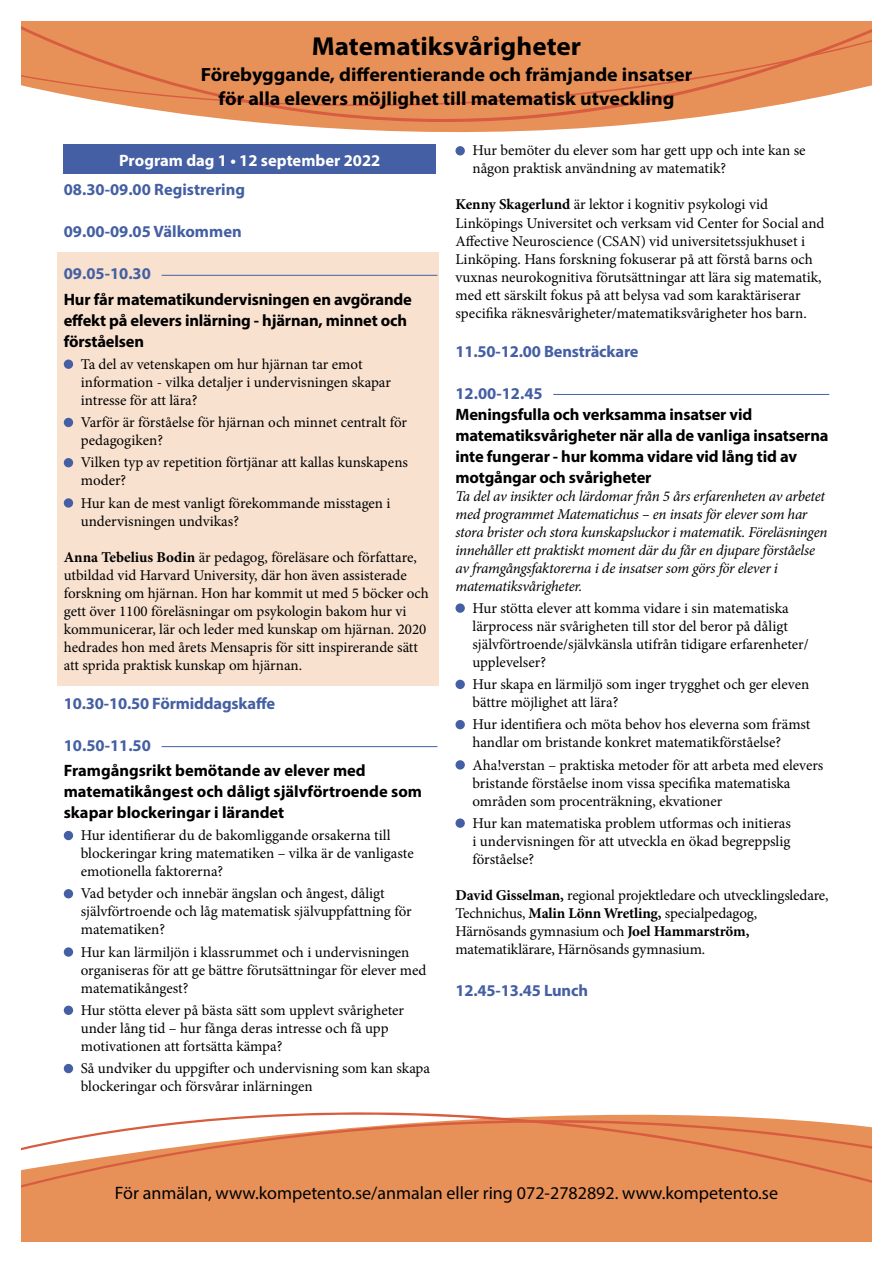
<style>
.page{position:relative;width:893px;height:1263px;background:#fff}
.page>*{position:absolute;margin:0;border:0;box-sizing:border-box;transform-origin:0 0}
.t1{font:700 26.1px "Myriad Pro";color:#000;scale:1.04 1}
.t2{font:700 19.2px/23.1px "Myriad Pro";color:#000;text-align:center;scale:1.04 1}
.t3{font:18px "Myriad Pro";color:#000}
.t4{font:700 16.5px/21px "Myriad Pro";letter-spacing:-.01em;color:#000}
.t5{font:700 16.5px "Myriad Pro";letter-spacing:-.005em;color:#445fa3}
.t6{font:700 16.5px "Myriad Pro";color:#fff}
.t7{font:15px/18px "Minion Pro";letter-spacing:-.005em;color:#000}
.t8{font:italic 15px/18px "Minion Pro";letter-spacing:-.02em;color:#000}
.s1{font-weight:700}
</style>
<div class="page">
<div style="left:57px;top:252px;width:382px;height:433px;background:#f8e1cf"></div>
<svg style="left:21px;top:1067px;width:851px;height:175px"></svg>
<svg style="left:21px;top:1105px;width:851px;height:3px"></svg>
<svg style="left:21px;top:1108px;width:851px;height:108px;fill:#e79159"></svg>
<svg style="left:163px;top:111px;width:577px;height:22px;fill:#e79159"></svg>
<svg style="left:21px;top:21px;width:851px;height:90px;background:#e7935e"></svg>
<hr style="left:162px;top:275px;width:275px;height:1px;background:#445fa3">
<hr style="left:162px;top:746px;width:275px;height:1px;background:#445fa3">
<div style="left:64px;top:145px;width:372px;height:29px;background:#445fa3"></div>
<div style="left:64px;top:359px;width:9px;height:10px;background:#445fa3;border-radius:50%"></div>
<div style="left:64px;top:418px;width:9px;height:9px;background:#445fa3;border-radius:50%"></div>
<div style="left:64px;top:458px;width:9px;height:9px;background:#445fa3;border-radius:50%"></div>
<div style="left:64px;top:498px;width:9px;height:10px;background:#445fa3;border-radius:50%"></div>
<div style="left:64px;top:831px;width:9px;height:9px;background:#445fa3;border-radius:50%"></div>
<div style="left:64px;top:889px;width:9px;height:9px;background:#445fa3;border-radius:50%"></div>
<div style="left:64px;top:947px;width:9px;height:10px;background:#445fa3;border-radius:50%"></div>
<div style="left:64px;top:1005px;width:9px;height:10px;background:#445fa3;border-radius:50%"></div>
<div style="left:64px;top:1064px;width:9px;height:9px;background:#445fa3;border-radius:50%"></div>
<hr style="left:553px;top:394px;width:276px;height:1px;background:#445fa3">
<div style="left:455px;top:146px;width:10px;height:9px;background:#445fa3;border-radius:50%"></div>
<svg style="left:455px;top:603px;width:10px;height:10px"></svg>
<div style="left:455px;top:680px;width:10px;height:9px;background:#445fa3;border-radius:50%"></div>
<div style="left:455px;top:720px;width:10px;height:9px;background:#445fa3;border-radius:50%"></div>
<div style="left:455px;top:760px;width:10px;height:9px;background:#445fa3;border-radius:50%"></div>
<svg style="left:455px;top:818px;width:10px;height:10px"></svg>
<h1 class="t1" style="left:312px;top:29px;width:260px">Matematiksvårigheter</h1>
<p class="t2" style="left:201px;top:63px;width:474px">Förebyggande, differentierande och främjande insatser för alla elevers möjlighet till matematisk utveckling</p>
<p class="t6" style="left:119px;top:149px;width:263px">Program dag 1 • 12 september 2022</p>
<p class="t5" style="left:64px;top:179px;width:183px">08.30-09.00 Registrering</p>
<p class="t5" style="left:64px;top:221px;width:179px">09.00-09.05 Välkommen</p>
<p class="t5" style="left:64px;top:263px;width:89px">09.05-10.30</p>
<p class="t4" style="left:64px;top:288px;width:350px">Hur får matematikundervisningen en avgörande effekt på elevers inlärning - hjärnan, minnet och förståelsen</p>
<p class="t7" style="left:81px;top:355px;width:312px">Ta del av vetenskapen om hur hjärnan tar emot information - vilka detaljer i undervisningen skapar intresse för att lära?</p>
<p class="t7" style="left:81px;top:413px;width:328px">Varför är förståelse för hjärnan och minnet centralt för pedagogiken?</p>
<p class="t7" style="left:81px;top:454px;width:329px">Vilken typ av repetition förtjänar att kallas kunskapens moder?</p>
<p class="t7" style="left:81px;top:494px;width:311px">Hur kan de mest vanligt förekommande misstagen i undervisningen undvikas?</p>
<p class="t7" style="left:64px;top:548px;width:367px"><span class="s1">Anna Tebelius Bodin</span> är pedagog, föreläsare och författare, utbildad vid Harvard University, där hon även assisterade forskning om hjärnan. Hon har kommit ut med 5 böcker och gett över 1100 föreläsningar om psykologin bakom hur vi kommunicerar, lär och leder med kunskap om hjärnan. 2020 hedrades hon med årets Mensapris för sitt inspirerande sätt att sprida praktisk kunskap om hjärnan.</p>
<p class="t5" style="left:64px;top:692px;width:213px">10.30-10.50 Förmiddagskaffe</p>
<p class="t5" style="left:64px;top:734px;width:89px">10.50-11.50</p>
<p class="t4" style="left:64px;top:759px;width:360px">Framgångsrikt bemötande av elever med matematikångest och dåligt självförtroende som skapar blockeringar i lärandet</p>
<p class="t7" style="left:81px;top:826px;width:334px">Hur identifierar du de bakomliggande orsakerna till blockeringar kring matematiken – vilka är de vanligaste emotionella faktorerna?</p>
<p class="t7" style="left:81px;top:885px;width:332px">Vad betyder och innebär ängslan och ångest, dåligt självförtroende och låg matematisk självuppfattning för matematiken?</p>
<p class="t7" style="left:81px;top:943px;width:347px">Hur kan lärmiljön i klassrummet och i undervisningen organiseras för att ge bättre förutsättningar för elever med matematikångest?</p>
<p class="t7" style="left:81px;top:1001px;width:325px">Hur stötta elever på bästa sätt som upplevt svårigheter under lång tid – hur fånga deras intresse och få upp motivationen att fortsätta kämpa?</p>
<p class="t7" style="left:81px;top:1059px;width:351px">Så undviker du uppgifter och undervisning som kan skapa blockeringar och försvårar inlärningen</p>
<p class="t7" style="left:472px;top:142px;width:335px">Hur bemöter du elever som har gett upp och inte kan se någon praktisk användning av matematik?</p>
<p class="t7" style="left:455px;top:196px;width:370px"><span class="s1">Kenny Skagerlund</span> är lektor i kognitiv psykologi vid Linköpings Universitet och verksam vid Center for Social and Affective Neuroscience (CSAN) vid universitetssjukhuset i Linköping. Hans forskning fokuserar på att förstå barns och vuxnas neurokognitiva förutsättningar att lära sig matematik, med ett särskilt fokus på att belysa vad som karaktäriserar specifika räknesvårigheter/matematiksvårigheter hos barn.</p>
<p class="t5" style="left:455px;top:340px;width:185px">11.50-12.00 Bensträckare</p>
<p class="t5" style="left:455px;top:382px;width:89px">12.00-12.45</p>
<p class="t4" style="left:455px;top:403px;width:375px">Meningsfulla och verksamma insatser vid matematiksvårigheter när alla de vanliga insatserna inte fungerar - hur komma vidare vid lång tid av motgångar och svårigheter</p>
<p class="t8" style="left:455px;top:487px;width:373px">Ta del av insikter och lärdomar från 5 års erfarenheten av arbetet med programmet Matematichus – en insats för elever som har stora brister och stora kunskapsluckor i matematik. Föreläsningen innehåller ett praktiskt moment där du får en djupare förståelse av framgångsfaktorerna i de insatser som görs för elever i matematiksvårigheter.</p>
<p class="t7" style="left:472px;top:599px;width:338px">Hur stötta elever att komma vidare i sin matematiska lärprocess när svårigheten till stor del beror på dåligt självförtroende/självkänsla utifrån tidigare erfarenheter/ upplevelser?</p>
<p class="t7" style="left:472px;top:675px;width:338px">Hur skapa en lärmiljö som inger trygghet och ger eleven bättre möjlighet att lära?</p>
<p class="t7" style="left:472px;top:716px;width:339px">Hur identifiera och möta behov hos eleverna som främst handlar om bristande konkret matematikförståelse?</p>
<p class="t7" style="left:472px;top:756px;width:352px">Aha!verstan – praktiska metoder för att arbeta med elevers bristande förståelse inom vissa specifika matematiska områden som procenträkning, ekvationer</p>
<p class="t7" style="left:472px;top:814px;width:320px;text-align:justify">Hur kan matematiska problem utformas och initieras i undervisningen för att utveckla en ökad begreppslig förståelse?</p>
<p class="t7" style="left:455px;top:886px;width:374px"><span class="s1">David Gisselman,</span> regional projektledare och utvecklingsledare, Technichus, <span class="s1">Malin Lönn Wretling,</span> specialpedagog, Härnösands gymnasium och <span class="s1">Joel Hammarström, </span>matematiklärare, Härnösands gymnasium.</p>
<p class="t5" style="left:455px;top:979px;width:134px">12.45-13.45 Lunch</p>
<p class="t3" style="left:115px;top:1182px;width:665px">För anmälan, www.kompetento.se/anmalan eller ring 072-2782892. www.kompetento.se</p>
</div>
